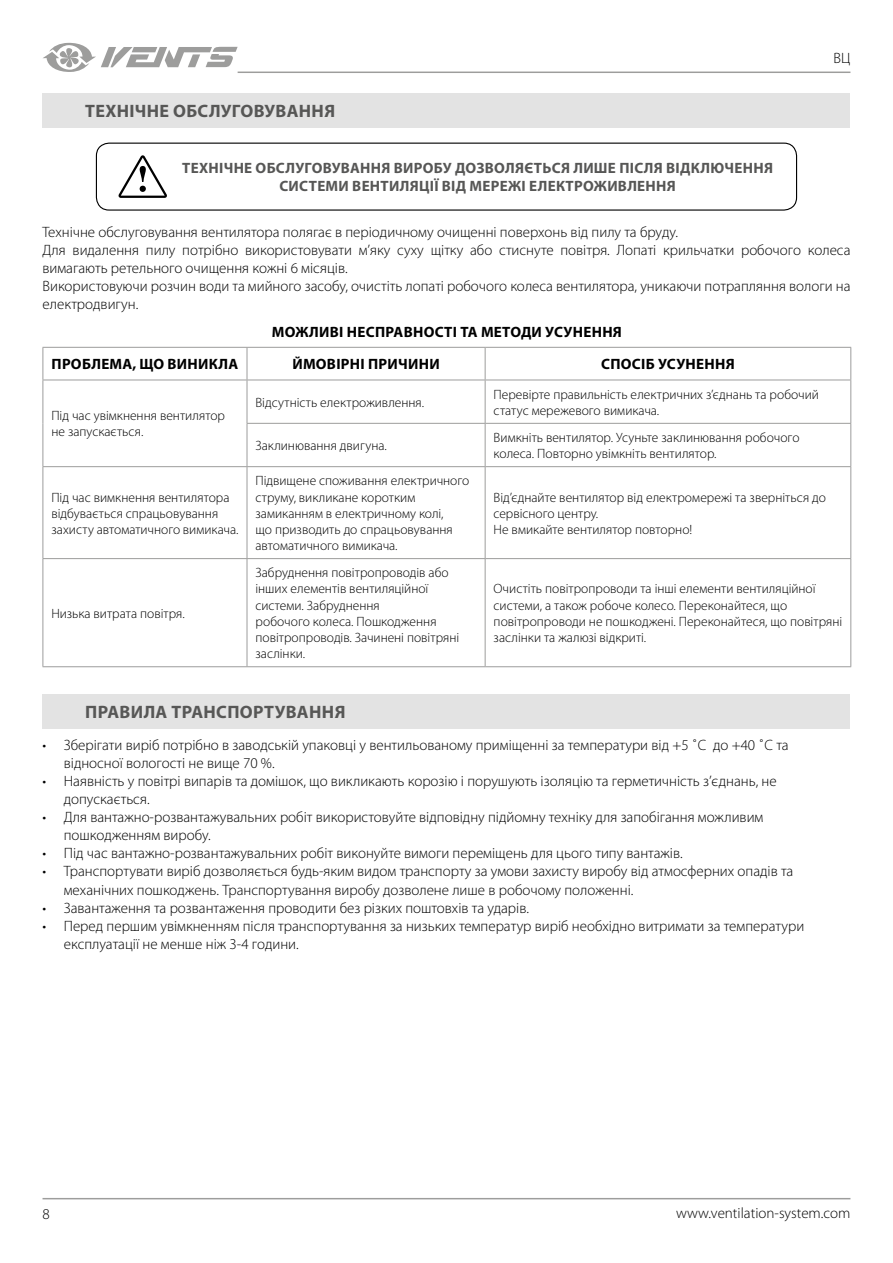
<style>
.page{position:relative;width:893px;height:1263px;background:#fff}
.page>*{position:absolute;margin:0;border:0;box-sizing:border-box;transform-origin:0 0}
.t1{font:700 18px "Myriad Pro";letter-spacing:.02em;color:#575756}
.t2{font:300 15px/18px "Myriad Pro";color:#000}
.t3{font:700 15px/18px "Myriad Pro";letter-spacing:.02em;color:#575756;text-align:center}
.t4{font:700 15px "Myriad Pro";letter-spacing:.02em;color:#000}
.t5{font:300 13.5px/16.2px "Myriad Pro";color:#000}
</style>
<div class="page">
<hr style="left:43px;top:1198px;width:807px;height:1px;background:#9d9d9c">
<hr style="left:238px;top:72px;width:612px;height:1px;background:#9d9d9c">
<svg style="left:43px;top:43px;width:195px;height:29px"></svg>
<div style="left:43px;top:94px;width:807px;height:34px;background:#e3e3e3"></div>
<div style="left:96px;top:143px;width:701px;height:68px;border:1px solid #000;border-radius:13px"></div>
<svg style="left:118px;top:155px;width:49px;height:43px"></svg>
<hr style="left:43px;top:347px;width:204px;height:1px;background:#9d9d9c">
<hr style="left:43px;top:348px;width:1px;height:32px;background:#9d9d9c">
<hr style="left:247px;top:347px;width:238px;height:1px;background:#9d9d9c">
<hr style="left:247px;top:348px;width:1px;height:32px;background:#9d9d9c">
<hr style="left:485px;top:347px;width:366px;height:1px;background:#9d9d9c">
<hr style="left:485px;top:348px;width:1px;height:32px;background:#9d9d9c">
<hr style="left:850px;top:348px;width:1px;height:32px;background:#9d9d9c">
<hr style="left:43px;top:380px;width:204px;height:1px;background:#9d9d9c">
<hr style="left:43px;top:380px;width:1px;height:43px;background:#9d9d9c">
<hr style="left:43px;top:423px;width:1px;height:43px;background:#9d9d9c">
<hr style="left:247px;top:380px;width:238px;height:1px;background:#9d9d9c">
<hr style="left:247px;top:380px;width:1px;height:43px;background:#9d9d9c">
<hr style="left:485px;top:380px;width:366px;height:1px;background:#9d9d9c">
<hr style="left:485px;top:380px;width:1px;height:43px;background:#9d9d9c">
<hr style="left:850px;top:380px;width:1px;height:43px;background:#9d9d9c">
<hr style="left:247px;top:423px;width:238px;height:1px;background:#9d9d9c">
<hr style="left:247px;top:424px;width:1px;height:42px;background:#9d9d9c">
<hr style="left:485px;top:423px;width:366px;height:1px;background:#9d9d9c">
<hr style="left:485px;top:424px;width:1px;height:42px;background:#9d9d9c">
<hr style="left:850px;top:424px;width:1px;height:42px;background:#9d9d9c">
<hr style="left:43px;top:466px;width:204px;height:1px;background:#9d9d9c">
<hr style="left:43px;top:467px;width:1px;height:91px;background:#9d9d9c">
<hr style="left:247px;top:466px;width:238px;height:1px;background:#9d9d9c">
<hr style="left:247px;top:467px;width:1px;height:91px;background:#9d9d9c">
<hr style="left:485px;top:466px;width:366px;height:1px;background:#9d9d9c">
<hr style="left:485px;top:467px;width:1px;height:91px;background:#9d9d9c">
<hr style="left:850px;top:467px;width:1px;height:91px;background:#9d9d9c">
<hr style="left:43px;top:558px;width:204px;height:1px;background:#9d9d9c">
<hr style="left:43px;top:559px;width:1px;height:107px;background:#9d9d9c">
<hr style="left:247px;top:558px;width:238px;height:1px;background:#9d9d9c">
<hr style="left:247px;top:559px;width:1px;height:107px;background:#9d9d9c">
<hr style="left:485px;top:558px;width:366px;height:1px;background:#9d9d9c">
<hr style="left:485px;top:559px;width:1px;height:107px;background:#9d9d9c">
<hr style="left:850px;top:559px;width:1px;height:107px;background:#9d9d9c">
<hr style="left:43px;top:666px;width:204px;height:1px;background:#9d9d9c">
<hr style="left:247px;top:666px;width:238px;height:1px;background:#9d9d9c">
<hr style="left:485px;top:666px;width:366px;height:1px;background:#9d9d9c">
<div style="left:43px;top:694px;width:807px;height:35px;background:#e3e3e3"></div>
<p class="t1" style="left:85px;top:99px;width:251px">ТЕХНІЧНЕ ОБСЛУГОВУВАННЯ</p>
<p class="t2" style="left:833px;top:49px;width:18px">ВЦ</p>
<p class="t3" style="left:182px;top:159px;width:592px">ТЕХНІЧНЕ ОБСЛУГОВУВАННЯ ВИРОБУ ДОЗВОЛЯЄТЬСЯ ЛИШЕ ПІСЛЯ ВІДКЛЮЧЕННЯ<br>СИСТЕМИ ВЕНТИЛЯЦІЇ ВІД МЕРЕЖІ ЕЛЕКТРОЖИВЛЕННЯ</p>
<p class="t2" style="left:43px;top:223px;width:809px">Технічне обслуговування вентилятора полягає в періодичному очищенні поверхонь від пилу та бруду.<br>Для видалення пилу потрібно використовувати м’яку суху щітку або стиснуте повітря. Лопаті крильчатки робочого колеса вимагають ретельного очищення кожні 6 місяців.<br>Використовуючи розчин води та мийного засобу, очистіть лопаті робочого колеса вентилятора, уникаючи потрапляння вологи на електродвигун.</p>
<p class="t4" style="left:272px;top:322px;width:352px">МОЖЛИВІ НЕСПРАВНОСТІ ТА МЕТОДИ УСУНЕННЯ</p>
<p class="t4" style="left:52px;top:354px;width:188px">ПРОБЛЕМА, ЩО ВИНИКЛА</p>
<p class="t4" style="left:292px;top:354px;width:149px">ЙМОВІРНІ ПРИЧИНИ</p>
<p class="t4" style="left:601px;top:354px;width:135px">СПОСІБ УСУНЕННЯ</p>
<p class="t5" style="left:51px;top:408px;width:175px">Під час увімкнення вентилятор не запускається.</p>
<p class="t5" style="left:255px;top:394px;width:170px">Відсутність електроживлення.</p>
<p class="t5" style="left:494px;top:386px;width:327px">Перевірте правильність електричних з’єднань та робочий статус мережевого вимикача.</p>
<p class="t5" style="left:255px;top:438px;width:133px">Заклинювання двигуна.</p>
<p class="t5" style="left:494px;top:430px;width:307px">Вимкніть вентилятор. Усуньте заклинювання робочого колеса. Повторно увімкніть вентилятор.</p>
<p class="t5" style="left:51px;top:489px;width:189px">Під час вимкнення вентилятора відбувається спрацьовування захисту автоматичного вимикача.</p>
<p class="t5" style="left:51px;top:605px;width:135px">Низька витрата повітря.</p>
<p class="t5" style="left:255px;top:473px;width:215px">Підвищене споживання електричного струму, викликане коротким замиканням в електричному колі,<br>що призводить до спрацьовування автоматичного вимикача.</p>
<p class="t5" style="left:255px;top:565px;width:205px">Забруднення повітропроводів або інших елементів вентиляційної системи. Забруднення<br>робочого колеса. Пошкодження повітропроводів. Зачинені повітряні заслінки.</p>
<p class="t5" style="left:494px;top:489px;width:334px">Від’єднайте вентилятор від електромережі та зверніться до сервісного центру.<br>Не вмикайте вентилятор повторно!</p>
<p class="t5" style="left:494px;top:581px;width:350px">Очистіть повітропроводи та інші елементи вентиляційної системи, а також робоче колесо. Переконайтеся, що повітропроводи не пошкоджені. Переконайтеся, що повітряні заслiнки та жалюзі відкриті.</p>
<p class="t1" style="left:85px;top:700px;width:262px">ПРАВИЛА ТРАНСПОРТУВАННЯ</p>
<p class="t2" style="left:64px;top:737px;width:726px;text-indent:-21px">• Зберігати виріб потрібно в заводській упаковці у вентильованому приміщенні за температури від +5 ˚С до +40 ˚С та відносної вологості не вище 70 %.</p>
<p class="t2" style="left:64px;top:773px;width:714px;text-indent:-21px">• Наявність у повітрі випарів та домішок, що викликають корозію і порушують ізоляцію та герметичність з’єднань, не допускається.</p>
<p class="t2" style="left:64px;top:809px;width:701px;text-indent:-21px">• Для вантажно-розвантажувальних робіт використовуйте відповідну підйомну техніку для запобігання можливим пошкодженням виробу.</p>
<p class="t2" style="left:43px;top:845px;width:642px">• Під час вантажно-розвантажувальних робіт виконуйте вимоги переміщень для цього типу вантажів.</p>
<p class="t2" style="left:64px;top:863px;width:731px;text-indent:-21px">• Транспортувати виріб дозволяється будь-яким видом транспорту за умови захисту виробу від атмосферних опадів та механічних пошкоджень. Транспортування виробу дозволене лише в робочому положенні.</p>
<p class="t2" style="left:43px;top:899px;width:488px">• Завантаження та розвантаження проводити без різких поштовхів та ударів.</p>
<p class="t2" style="left:64px;top:917px;width:742px;text-indent:-21px">• Перед першим увімкненням після транспортування за низьких температур виріб необхідно витримати за температури експлуатації не менше ніж 3-4 години.</p>
<p class="t2" style="left:43px;top:1205px;width:9px">8</p>
<p class="t2" style="left:676px;top:1204px;width:176px">www.ventilation-system.com</p>
</div>
